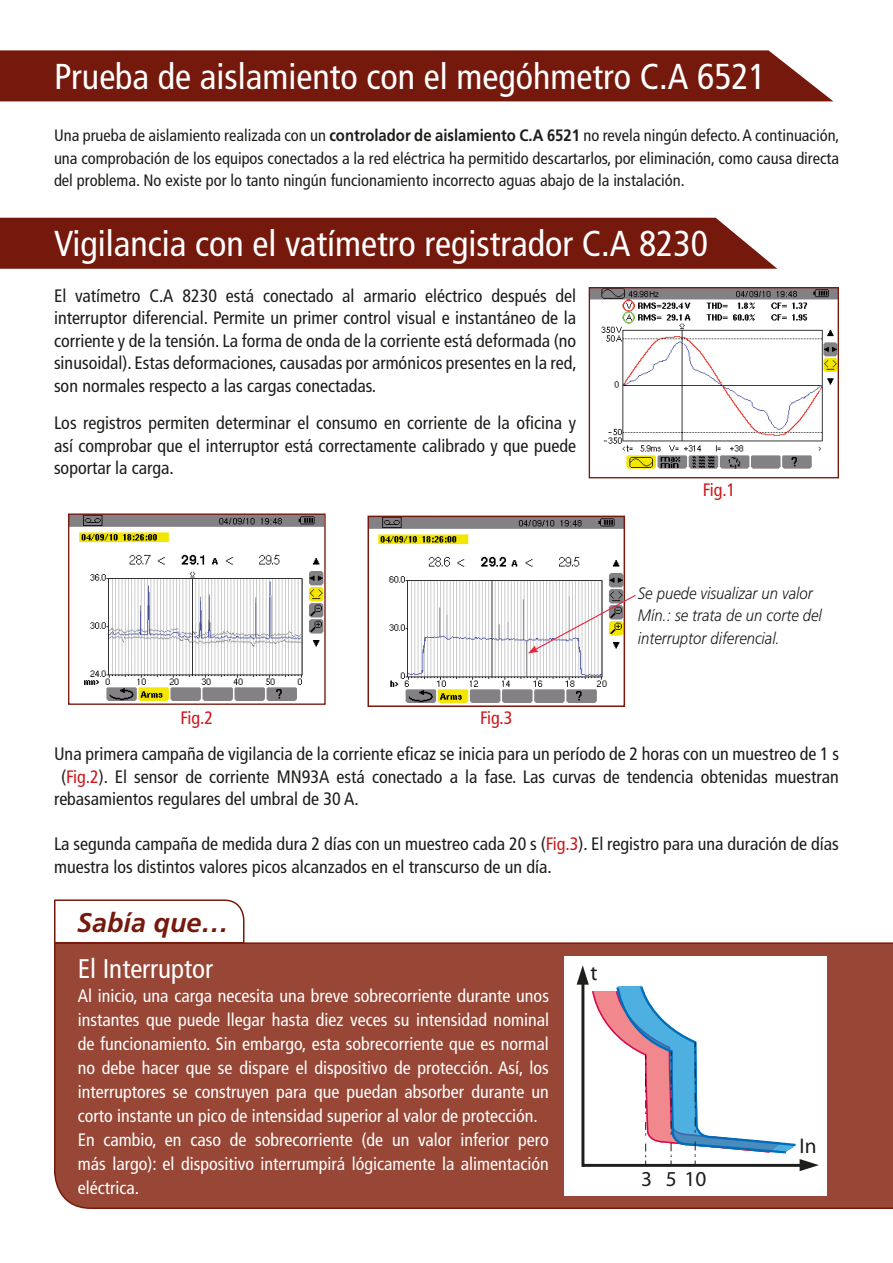
<style>
.page{position:relative;width:893px;height:1263px;background:#fff}
.page>*{position:absolute;margin:0;border:0;box-sizing:border-box;transform-origin:0 0}
.t1{font:condensed 36px "Frutiger LT";color:#fff}
.t2{font:condensed 27px "Frutiger LT";color:#fff}
.t3{font:italic 700 27px "Frutiger LT";color:#76190d}
.t4{font:21.3px "Myriad Pro";color:#1d1d1b}
.t5{font:condensed 18px/22.5px "Frutiger LT";color:#1d1d1b;text-align:justify}
.t6{font:condensed 18px/24px "Frutiger LT";color:#fff}
.t7{font:condensed 18px "Frutiger LT";letter-spacing:-.02em;color:#cd171a}
.t8{font:condensed 16.5px/22.5px "Frutiger LT";color:#1d1d1b;text-align:justify}
.t9{font:italic 300 16.5px/22.5px "Frutiger LT";color:#1d1d1b;scale:.9 1}
.s1{font-weight:700;font-stretch:normal}
.s2{color:#cd171a}
</style>
<div class="page">
<div style="left:54px;top:942px;width:839px;height:267px;background:#984636"></div>
<svg style="left:54px;top:899px;width:191px;height:45px"></svg>
<div style="left:0;top:218px;width:777px;height:51px;background:#76190d"></div>
<div style="left:0;top:50px;width:833px;height:51px;background:#76190d"></div>
<img style="left:591px;top:289px;width:246px;height:180px">
<div style="left:589px;top:287px;width:250px;height:191px;border:1px solid #76190d"></div>
<img style="left:70px;top:515px;width:254px;height:186px">
<div style="left:68px;top:513px;width:258px;height:192px;border:1px solid #76190d"></div>
<div style="left:564px;top:956px;width:263px;height:239px;background:#fff"></div>
<svg style="left:577px;top:965px;width:242px;height:206px"></svg>
<img style="left:370px;top:519px;width:252px;height:184px">
<div style="left:367px;top:516px;width:258px;height:191px;border:2px solid #76190d"></div>
<svg style="left:528px;top:594px;width:108px;height:59px"></svg>
<h1 class="t1" style="left:54px;top:55px;width:714px">Prueba de aislamiento con el megóhmetro C.A 6521</h1>
<p class="t8" style="left:54px;top:124px;width:787px">Una prueba de aislamiento realizada con un <span class="s1">controlador de aislamiento C.A 6521</span> no revela ningún defecto. A continuación, una comprobación de los equipos conectados a la red eléctrica ha permitido descartarlos, por eliminación, como causa directa del problema. No existe por lo tanto ningún funcionamiento incorrecto aguas abajo de la instalación.</p>
<h1 class="t1" style="left:54px;top:222px;width:656px">Vigilancia con el vatímetro registrador C.A 8230</h1>
<p class="t5" style="left:54px;top:284px;width:524px">El vatímetro C.A 8230 está conectado al armario eléctrico después del interruptor diferencial. Permite un primer control visual e instantáneo de la corriente y de la tensión. La forma de onda de la corriente está deformada (no sinusoidal). Estas deformaciones, causadas por armónicos presentes en la red, son normales respecto a las cargas conectadas.</p>
<p class="t5" style="left:54px;top:412px;width:524px">Los registros permiten determinar el consumo en corriente de la oficina y así comprobar que el interruptor está correctamente calibrado y que puede soportar la carga.</p>
<p class="t7" style="left:181px;top:707px;width:34px">Fig.2</p>
<p class="t7" style="left:480px;top:707px;width:34px">Fig.3</p>
<p class="t7" style="left:703px;top:479px;width:34px">Fig.1</p>
<p class="t9" style="left:638px;top:582px;width:206px">Se puede visualizar un valor<br>Mín.: se trata de un corte del interruptor diferencial.</p>
<p class="t5" style="left:54px;top:743px;width:787px">Una primera campaña de vigilancia de la corriente eficaz se inicia para un período de 2 horas con un muestreo de 1 s</p>
<p class="t5" style="left:61px;top:765px;width:779px">(<span class="s2">Fig.2</span>). El sensor de corriente MN93A está conectado a la fase. Las curvas de tendencia obtenidas muestran</p>
<p class="t5" style="left:54px;top:788px;width:306px">rebasamientos regulares del umbral de 30 A.</p>
<p class="t5" style="left:54px;top:833px;width:786px">La segunda campaña de medida dura 2 días con un muestreo cada 20 s (<span class="s2">Fig.3</span>). El registro para una duración de días muestra los distintos valores picos alcanzados en el transcurso de un día.</p>
<h2 class="t3" style="left:77px;top:906px;width:153px">Sabía que…</h2>
<h2 class="t2" style="left:78px;top:953px;width:137px">El Interruptor</h2>
<p class="t6" style="left:78px;top:984px;width:473px">Al inicio, una carga necesita una breve sobrecorriente durante unos instantes que puede llegar hasta diez veces su intensidad nominal de funcionamiento. Sin embargo, esta sobrecorriente que es normal no debe hacer que se dispare el dispositivo de protección. Así, los interruptores se construyen para que puedan absorber durante un corto instante un pico de intensidad superior al valor de protección.<br>En cambio, en caso de sobrecorriente (de un valor inferior pero más largo): el dispositivo interrumpirá lógicamente la alimentación eléctrica.</p>
<p class="t4" style="left:591px;top:960px;width:9px">t</p>
<p class="t4" style="left:641px;top:1166px;width:67px">3 510</p>
<p class="t4" style="left:799px;top:1133px;width:19px">In</p>
</div>
